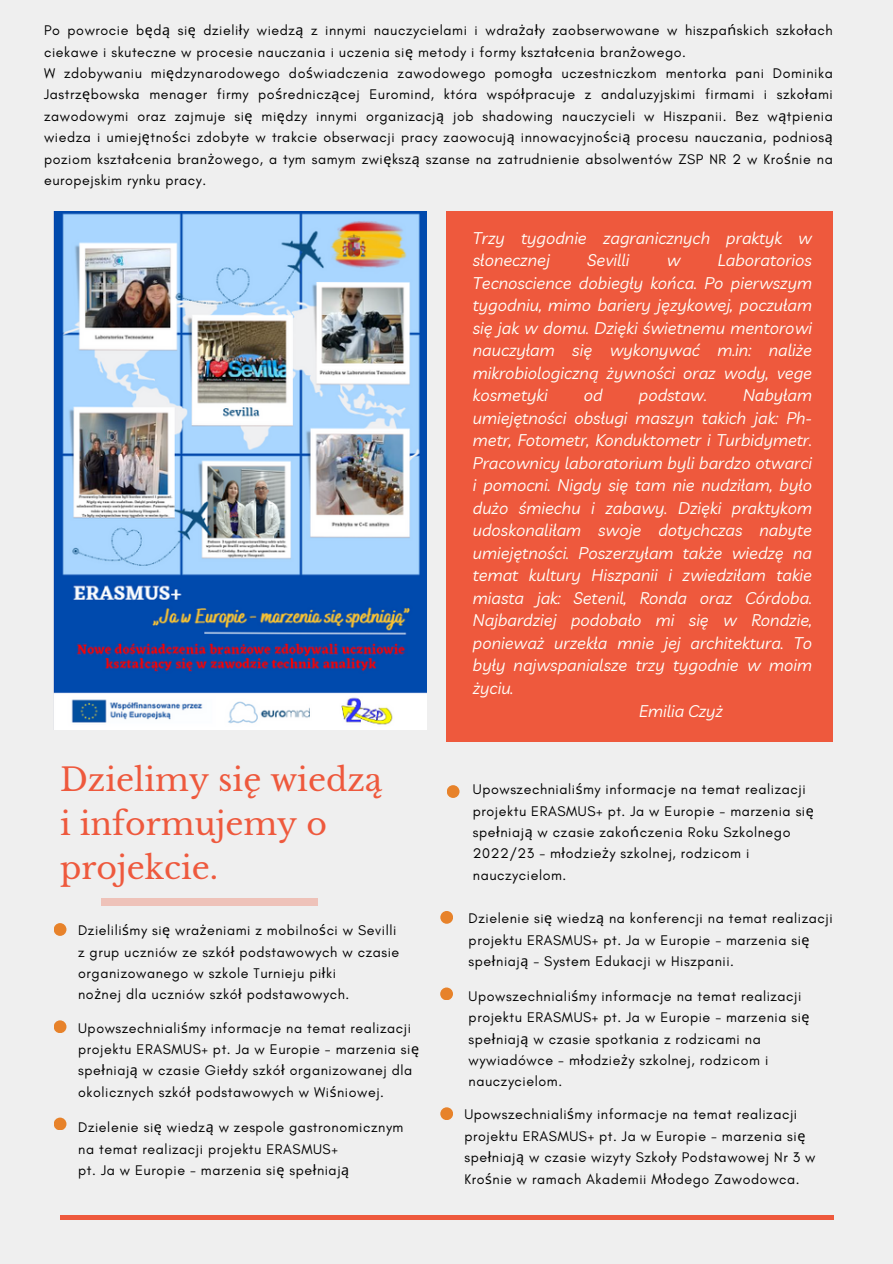
<style>
.page{position:relative;width:893px;height:1264px;background:#fff}
.page>*{position:absolute;margin:0;border:0;box-sizing:border-box;transform-origin:0 0}
.t1{font:31.5px/43.8px "Libre Baskerville";color:#ee593d}
.t2{font:italic 16.5px/22.5px "Livvic";color:#fffff9;text-align:justify}
.t3{font:14.25px/21.3px "Glacial Indifference";letter-spacing:.04em;color:#000}
.s1{font-family:"Noto Sans"}
</style>
<div class="page">
<div style="left:0;top:0;width:892px;height:1263px;background:#efefef"></div>
<img style="left:54px;top:212px;width:372px;height:517px">
<div style="left:60px;top:1215px;width:773px;height:5px;background:#ee593d"></div>
<div style="left:446px;top:212px;width:386px;height:529px;background:#ee593d"></div>
<div style="left:54px;top:923px;width:12px;height:12px;background:#e7822a;border-radius:50%"></div>
<div style="left:54px;top:1020px;width:12px;height:13px;background:#e7822a;border-radius:50%"></div>
<div style="left:446px;top:785px;width:13px;height:13px;background:#e7822a;border-radius:50%"></div>
<div style="left:440px;top:911px;width:13px;height:12px;background:#e7822a;border-radius:50%"></div>
<div style="left:54px;top:1117px;width:12px;height:13px;background:#e7822a;border-radius:50%"></div>
<div style="left:440px;top:987px;width:13px;height:13px;background:#e7822a;border-radius:50%"></div>
<div style="left:440px;top:1107px;width:13px;height:13px;background:#e7822a;border-radius:50%"></div>
<div style="left:101px;top:897px;width:216px;height:8px;background:#eec2b9"></div>
<p class="t3" style="left:44px;top:20px;width:790px">Po powrocie b<span class="s1">ę</span>d<span class="s1">ą</span> si<span class="s1">ę</span> dzieli<span class="s1">ł</span>y wiedz<span class="s1">ą</span> z innymi nauczycielami i wdra<span class="s1">ż</span>a<span class="s1">ł</span>y zaobserwowane w hiszpa<span class="s1">ń</span>skich szko<span class="s1">ł</span>ach ciekawe i skuteczne w procesie nauczania i uczenia si<span class="s1">ę</span> metody i formy kszta<span class="s1">ł</span>cenia bran<span class="s1">ż</span>owego.</p>
<p class="t3" style="left:44px;top:62px;width:790px;text-align:justify">W zdobywaniu mi<span class="s1">ę</span>dzynarodowego do<span class="s1">ś</span>wiadczenia zawodowego pomog<span class="s1">ł</span>a uczestniczkom mentorka pani Dominika Jastrz<span class="s1">ę</span>bowska menager firmy po<span class="s1">ś</span>rednicz<span class="s1">ą</span>cej Euromind, która wspó<span class="s1">ł</span>pracuje z andaluzyjskimi firmami i szko<span class="s1">ł</span>ami zawodowymi oraz zajmuje si<span class="s1">ę</span> mi<span class="s1">ę</span>dzy innymi organizacj<span class="s1">ą</span> job shadowing nauczycieli w Hiszpanii. Bez w<span class="s1">ą</span>tpienia wiedza i umiej<span class="s1">ę</span>tno<span class="s1">ś</span>ci zdobyte w trakcie obserwacji pracy zaowocuj<span class="s1">ą</span> innowacyjno<span class="s1">ś</span>ci<span class="s1">ą</span> procesu nauczania, podnios<span class="s1">ą </span>poziom kszta<span class="s1">ł</span>cenia bran<span class="s1">ż</span>owego, a tym samym zwi<span class="s1">ę</span>ksz<span class="s1">ą</span> szanse na zatrudnienie absolwentów ZSP NR 2 w Kro<span class="s1">ś</span>nie na europejskim rynku pracy.</p>
<p class="t1" style="left:60px;top:758px;width:324px">Dzielimy się wiedzą</p>
<p class="t1" style="left:60px;top:802px;width:268px">i informujemy o projekcie.</p>
<p class="t3" style="left:78px;top:919px;width:320px">Dzielili<span class="s1">ś</span>my si<span class="s1">ę</span> wra<span class="s1">ż</span>eniami z mobilno<span class="s1">ś</span>ci w Sevilli</p>
<p class="t3" style="left:78px;top:941px;width:323px">z grup uczniów ze szkó<span class="s1">ł</span> podstawowych w czasie organizowanego w szkole Turnieju pi<span class="s1">ł</span>ki</p>
<p class="t3" style="left:78px;top:983px;width:273px">no<span class="s1">ż</span>nej dla uczniów szkó<span class="s1">ł</span> podstawowych.</p>
<p class="t3" style="left:78px;top:1016px;width:342px">Upowszechniali<span class="s1">ś</span>my informacje na temat realizacji projektu ERASMUS+ pt. Ja w Europie - marzenia si<span class="s1">ę </span>spe<span class="s1">ł</span>niaj<span class="s1">ą</span> w czasie Gie<span class="s1">ł</span>dy szkó<span class="s1">ł</span> organizowanej dla okolicznych szkó<span class="s1">ł</span> podstawowych w Wi<span class="s1">ś</span>niowej.</p>
<p class="t3" style="left:78px;top:1116px;width:327px">Dzielenie si<span class="s1">ę</span> wiedz<span class="s1">ą</span> w zespole gastronomicznym</p>
<p class="t3" style="left:78px;top:1137px;width:261px">na temat realizacji projektu ERASMUS+</p>
<p class="t3" style="left:78px;top:1159px;width:272px">pt. Ja w Europie - marzenia si<span class="s1">ę</span> spe<span class="s1">ł</span>niaj<span class="s1">ą</span></p>
<p class="t2" style="left:473px;top:226px;width:341px">Trzy tygodnie zagranicznych praktyk w słonecznej</p>
<p class="t2" style="left:473px;top:249px;width:341px;text-indent:245px">Laboratorios Tecnoscience dobiegły końca. Po pierwszym tygodniu, mimo bariery językowej, poczułam się jak w domu. Dzięki świetnemu mentorowi nauczyłam się wykonywać m.in: naliże mikrobiologiczną żywności oraz wody, vege kosmetyki</p>
<p class="t2" style="left:587px;top:249px;width:44px">Sevilli</p>
<p class="t2" style="left:666px;top:249px;width:15px">w</p>
<p class="t2" style="left:473px;top:384px;width:341px;text-indent:270px">Nabyłam umiejętności obsługi maszyn takich jak: Ph&shy;metr, Fotometr, Konduktometr i Turbidymetr.<br>Pracownicy laboratorium byli bardzo otwarci i pomocni. Nigdy się tam nie nudziłam, było dużo śmiechu i zabawy. Dzięki praktykom udoskonaliłam swoje dotychczas nabyte umiejętności. Poszerzyłam także wiedzę na temat kultury Hiszpanii i zwiedziłam takie miasta jak: Setenil, Ronda oraz Córdoba.<br>Najbardziej podobało mi się w Rondzie, ponieważ urzekła mnie jej architektura. To były najwspanialsze trzy tygodnie w moim życiu.</p>
<p class="t2" style="left:639px;top:699px;width:85px">Emilia Czyż</p>
<p class="t2" style="left:584px;top:384px;width:20px">od</p>
<p class="t2" style="left:638px;top:384px;width:70px">podstaw.</p>
<p class="t3" style="left:473px;top:778px;width:342px">Upowszechniali<span class="s1">ś</span>my informacje na temat realizacji projektu ERASMUS+ pt. Ja w Europie - marzenia si<span class="s1">ę </span>spe<span class="s1">ł</span>niaj<span class="s1">ą</span> w czasie zako<span class="s1">ń</span>czenia Roku Szkolnego 2022/23 - m<span class="s1">ł</span>odzie<span class="s1">ż</span>y szkolnej, rodzicom i nauczycielom.</p>
<p class="t3" style="left:468px;top:907px;width:365px">Dzielenie si<span class="s1">ę</span> wiedz<span class="s1">ą</span> na konferencji na temat realizacji projektu ERASMUS+ pt. Ja w Europie - marzenia si<span class="s1">ę </span>spe<span class="s1">ł</span>niaj<span class="s1">ą</span> - System Edukacji w Hiszpanii.</p>
<p class="t3" style="left:468px;top:985px;width:342px">Upowszechniali<span class="s1">ś</span>my informacje na temat realizacji projektu ERASMUS+ pt. Ja w Europie - marzenia si<span class="s1">ę </span>spe<span class="s1">ł</span>niaj<span class="s1">ą</span> w czasie spotkania z rodzicami na wywiadówce - m<span class="s1">ł</span>odzie<span class="s1">ż</span>y szkolnej, rodzicom i nauczycielom.</p>
<p class="t3" style="left:464px;top:1103px;width:352px">Upowszechniali<span class="s1">ś</span>my informacje na temat realizacji projektu ERASMUS+ pt. Ja w Europie - marzenia si<span class="s1">ę </span>spe<span class="s1">ł</span>niaj<span class="s1">ą</span> w czasie wizyty Szko<span class="s1">ł</span>y Podstawowej Nr 3 w Kro<span class="s1">ś</span>nie w ramach Akademii M<span class="s1">ł</span>odego Zawodowca.</p>
</div>
